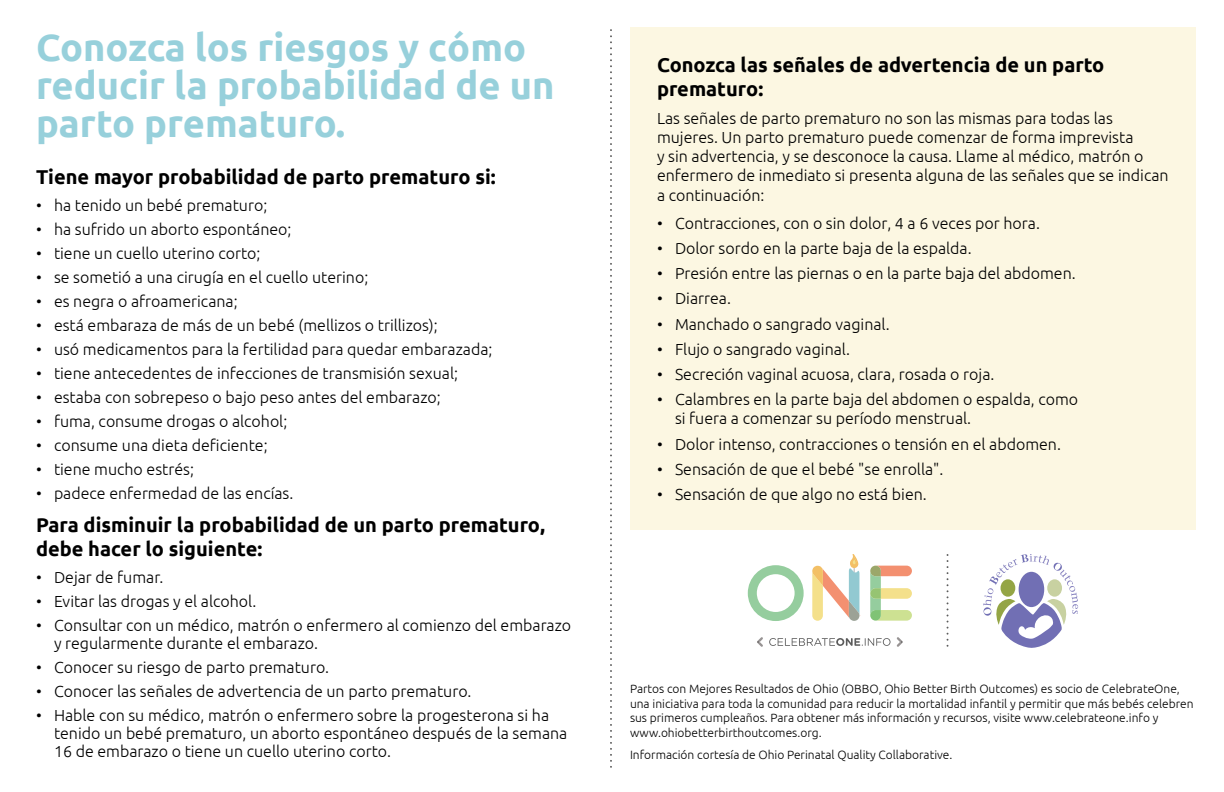
<style>
.page{position:relative;width:1224px;height:792px;background:#fff}
.page>*{position:absolute;margin:0;border:0;box-sizing:border-box;transform-origin:0 0}
.t1{font:700 38px/38px "Ubuntu";color:#97d0db}
.t2{font:700 20px/24px "Ubuntu";color:#000}
.t3{font:300 16px/19.2px "Ubuntu";color:#000}
.t4{font:300 12px/14.4px "Ubuntu";color:#000}
</style>
<div class="page">
<div style="left:630px;top:27px;width:565px;height:503px;background:#fcf7e2"></div>
<svg style="left:610px;top:30px;width:2px;height:731px"></svg>
<svg style="left:870px;top:566px;width:42px;height:55px"></svg>
<svg style="left:748px;top:565px;width:56px;height:56px"></svg>
<svg style="left:812px;top:554px;width:47px;height:67px"></svg>
<svg style="left:757px;top:637px;width:6px;height:10px"></svg>
<svg style="left:897px;top:637px;width:6px;height:10px"></svg>
<svg style="left:769px;top:638px;width:122px;height:8px"></svg>
<svg style="left:947px;top:555px;width:2px;height:92px"></svg>
<svg style="left:983px;top:554px;width:95px;height:94px"></svg>
<h1 class="t1" style="left:36px;top:28px;width:520px">Conozca los riesgos y cómo reducir la probabilidad de un parto prematuro.</h1>
<p class="t2" style="left:36px;top:164px;width:461px">Tiene mayor probabilidad de parto prematuro si:</p>
<p class="t3" style="left:36px;top:195px;width:233px">• ha tenido un bebé prematuro;</p>
<p class="t3" style="left:36px;top:219px;width:257px">• ha sufrido un aborto espontáneo;</p>
<p class="t3" style="left:36px;top:243px;width:226px">• tiene un cuello uterino corto;</p>
<p class="t3" style="left:36px;top:267px;width:334px">• se sometió a una cirugía en el cuello uterino;</p>
<p class="t3" style="left:36px;top:291px;width:203px">• es negra o afroamericana;</p>
<p class="t3" style="left:36px;top:315px;width:403px">• está embaraza de más de un bebé (mellizos o trillizos);</p>
<p class="t3" style="left:36px;top:339px;width:458px">• usó medicamentos para la fertilidad para quedar embarazada;</p>
<p class="t3" style="left:36px;top:363px;width:424px">• tiene antecedentes de infecciones de transmisión sexual;</p>
<p class="t3" style="left:36px;top:387px;width:406px">• estaba con sobrepeso o bajo peso antes del embarazo;</p>
<p class="t3" style="left:36px;top:411px;width:253px">• fuma, consume drogas o alcohol;</p>
<p class="t3" style="left:36px;top:435px;width:233px">• consume una dieta deficiente;</p>
<p class="t3" style="left:36px;top:459px;width:159px">• tiene mucho estrés;</p>
<p class="t3" style="left:36px;top:483px;width:259px">• padece enfermedad de las encías.</p>
<p class="t2" style="left:36px;top:512px;width:511px">Para disminuir la probabilidad de un parto prematuro, debe hacer lo siguiente:</p>
<p class="t3" style="left:36px;top:567px;width:129px">• Dejar de fumar.</p>
<p class="t3" style="left:36px;top:591px;width:222px">• Evitar las drogas y el alcohol.</p>
<p class="t3" style="left:54px;top:615px;width:519px;line-height:18px;text-indent:-18px">• Consultar con un médico, matrón o enfermero al comienzo del embarazo y regularmente durante el embarazo.</p>
<p class="t3" style="left:36px;top:657px;width:295px">• Conocer su riesgo de parto prematuro.</p>
<p class="t3" style="left:36px;top:681px;width:437px">• Conocer las señales de advertencia de un parto prematuro.</p>
<p class="t3" style="left:54px;top:705px;width:515px;line-height:18px;text-indent:-18px">• Hable con su médico, matrón o enfermero sobre la progesterona si ha tenido un bebé prematuro, un aborto espontáneo después de la semana<br>16 de embarazo o tiene un cuello uterino corto.</p>
<p class="t2" style="left:657px;top:52px;width:449px">Conozca las señales de advertencia de un parto prematuro:</p>
<p class="t3" style="left:657px;top:108px;width:513px">Las señales de parto prematuro no son las mismas para todas las mujeres. Un parto prematuro puede comenzar de forma imprevista<br>y sin advertencia, y se desconoce la causa. Llame al médico, matrón o enfermero de inmediato si presenta alguna de las señales que se indican a continuación:</p>
<p class="t3" style="left:657px;top:213px;width:384px">• Contracciones, con o sin dolor, 4 a 6 veces por hora.</p>
<p class="t3" style="left:657px;top:238px;width:316px">• Dolor sordo en la parte baja de la espalda.</p>
<p class="t3" style="left:657px;top:264px;width:420px">• Presión entre las piernas o en la parte baja del abdomen.</p>
<p class="t3" style="left:657px;top:289px;width:75px">• Diarrea.</p>
<p class="t3" style="left:657px;top:314px;width:234px">• Manchado o sangrado vaginal.</p>
<p class="t3" style="left:657px;top:339px;width:194px">• Flujo o sangrado vaginal.</p>
<p class="t3" style="left:657px;top:364px;width:339px">• Secreción vaginal acuosa, clara, rosada o roja.</p>
<p class="t3" style="left:675px;top:390px;width:405px;text-indent:-18px">• Calambres en la parte baja del abdomen o espalda, como si fuera a comenzar su período menstrual.</p>
<p class="t3" style="left:657px;top:434px;width:406px">• Dolor intenso, contracciones o tensión en el abdomen.</p>
<p class="t3" style="left:657px;top:459px;width:288px">• Sensación de que el bebé "se enrolla".</p>
<p class="t3" style="left:657px;top:484px;width:271px">• Sensación de que algo no está bien.</p>
<p class="t4" style="left:630px;top:682px;width:565px">Partos con Mejores Resultados de Ohio (OBBO, Ohio Better Birth Outcomes) es socio de CelebrateOne, una iniciativa para toda la comunidad para reducir la mortalidad infantil y permitir que más bebés celebren sus primeros cumpleaños. Para obtener más información y recursos, visite www.celebrateone.info y www.ohiobetterbirthoutcomes.org.</p>
<p class="t4" style="left:630px;top:748px;width:324px">Información cortesía de Ohio Perinatal Quality Collaborative.</p>
</div>
